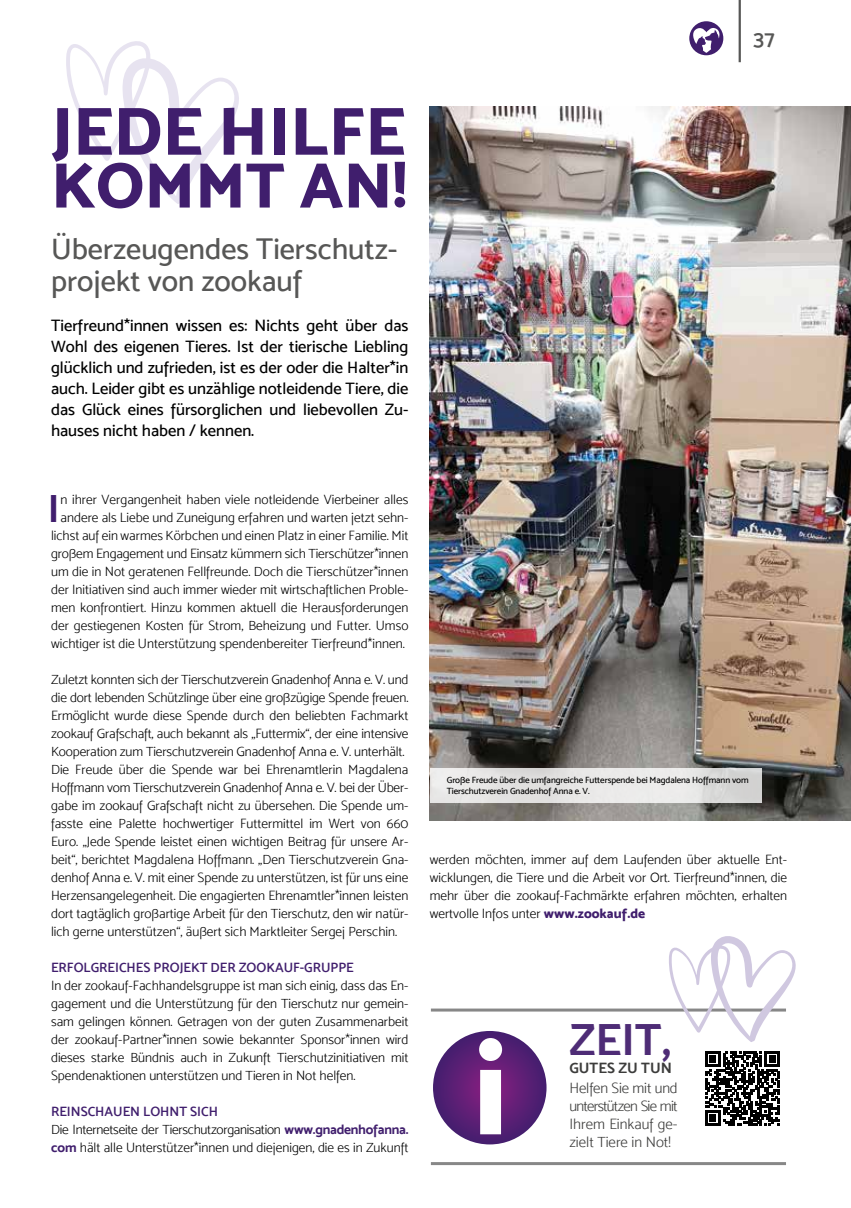
<style>
.page{position:relative;width:851px;height:1208px;background:#fff}
.page>*{position:absolute;margin:0;border:0;box-sizing:border-box;transform-origin:0 0}
.t1{font:68.55px "Mosk Extra Bold 800";color:#401e6d}
.t2{font:64.5px "Mosk Extra Bold 800";color:#401e6d}
.t3{font:45px "Mosk Bold 700";color:#4e2c76}
.t4{font:39.15px "Mosk Bold 700";color:#401e6d}
.t5{font:30px/31.5px "Mosk Medium 500";color:#575756}
.t6{font:22.5px "Mosk Semi Bold 600";color:#575756}
.t7{font:16.5px/21px "Mosk Medium 500";color:#000;text-align:justify}
.t8{font:15px/18px "Mosk Light 300";color:#3c3c3b;text-align:justify}
.t9{font:15px "Mosk Bold 700";color:#3c3c3b}
.t10{font:13.5px/18px "Mosk Light 300";color:#000}
.t11{font:13.5px "Mosk Semi Bold 600";color:#401e6d}
.t12{font:9px/10.8px "Mosk Medium 500";letter-spacing:-.01em;color:#000}
.s1{font-family:"Mosk Bold 700";color:#401e6d}
.s2{font-family:"Mosk Extra Bold 800";color:#401e6d}
</style>
<div class="page">
<hr style="left:738px;top:0;width:2px;height:62px;background:#575756">
<svg style="left:689px;top:21px;width:34px;height:34px"></svg>
<svg style="left:691px;top:25px;width:28px;height:28px"></svg>
<svg style="left:66px;top:41px;width:173px;height:163px"></svg>
<img style="left:429px;top:106px;width:421px;height:714px">
<div style="left:429px;top:768px;width:332px;height:34px;background:linear-gradient(to right,#ebeae9,#dededd)"></div>
<svg style="left:431px;top:1029px;width:117px;height:117px;background:#5f2b7b"></svg>
<div style="left:429px;top:1027px;width:120px;height:120px;border:3px solid #fff;border-radius:50%"></div>
<svg style="left:479px;top:1038px;width:23px;height:96px"></svg>
<hr style="left:431px;top:1162px;width:354px;height:3px;background:#878787">
<hr style="left:431px;top:1008px;width:354px;height:3px;background:#878787">
<svg style="left:668px;top:936px;width:128px;height:190px"></svg>
<h3 class="t6" style="left:753px;top:25px;width:23px">37</h3>
<h1 class="t1" style="left:51px;top:89px;width:356px">JEDE HILFE</h1>
<h2 class="t2" style="left:51px;top:146px;width:357px">KOMMT AN!</h2>
<h3 class="t5" style="left:51px;top:233px;width:348px">Überzeugendes Tierschutz&shy;projekt von zookauf</h3>
<p class="t7" style="left:51px;top:314px;width:359px">Tierfreund*innen wissen es: Nichts geht über das Wohl des eigenen Tieres. Ist der tierische Liebling glücklich und zufrieden, ist es der oder die Halter*in auch. Leider gibt es unzählige notleidende Tiere, die das Glück eines fürsorglichen und liebevollen Zu&shy;hauses nicht haben / kennen.</p>
<p class="t10" style="left:51px;top:490px;width:359px;text-align:right">n ihrer Vergangenheit haben viele notleidende Vierbeiner alles andere als Liebe und Zuneigung erfahren und warten jetzt sehn&shy;lichst auf ein warmes Körbchen und einen Platz in einer Familie. Mit großem Engagement und Einsatz kümmern sich Tierschützer*innen um die in Not geratenen Fellfreunde. Doch die Tierschützer*innen der Initiativen sind auch immer wieder mit wirtschaftlichen Proble&shy;men konfrontiert. Hinzu kommen aktuell die Herausforderungen der gestiegenen Kosten für Strom, Beheizung und Futter. Umso wichtiger ist die Unterstützung spendenbereiter Tierfreund*innen.</p>
<p class="t10" style="left:51px;top:670px;width:359px">Zuletzt konnten sich der Tierschutzverein Gnadenhof Anna e. V. und die dort lebenden Schützlinge über eine großzügige Spende freuen.<br>Ermöglicht wurde diese Spende durch den beliebten Fachmarkt zookauf Grafschaft, auch bekannt als „Futtermix“, der eine intensive Kooperation zum Tierschutzverein Gnadenhof Anna e. V. unterhält.<br>Die Freude über die Spende war bei Ehrenamtlerin Magdalena Hoffmann vom Tierschutzverein Gnadenhof Anna e. V. bei der Über&shy;gabe im zookauf Grafschaft nicht zu übersehen. Die Spende um&shy;fasste eine Palette hochwertiger Futtermittel im Wert von 660<br>Euro. „Jede Spende leistet einen wichtigen Beitrag für unsere Ar&shy;beit“, berichtet Magdalena Hoffmann. „Den Tierschutzverein Gna&shy;denhof Anna e. V. mit einer Spende zu unterstützen, ist für uns eine Herzensangelegenheit. Die engagierten Ehrenamtler*innen leisten dort tagtäglich großartige Arbeit für den Tierschutz, den wir natür&shy;lich gerne unterstützen“, äußert sich Marktleiter Sergej Perschin.</p>
<p class="t11" style="left:51px;top:959px;width:304px">ERFOLGREICHES PROJEKT DER ZOOKAUF-GRUPPE</p>
<p class="t10" style="left:51px;top:976px;width:359px;text-align:justify">In der zookauf-Fachhandelsgruppe ist man sich einig, dass das En&shy;gagement und die Unterstützung für den Tierschutz nur gemein&shy;sam gelingen können. Getragen von der guten Zusammenarbeit der zookauf-Partner*innen sowie bekannter Sponsor*innen wird dieses starke Bündnis auch in Zukunft Tierschutzinitiativen mit Spendenaktionen unterstützen und Tieren in Not helfen.</p>
<p class="t11" style="left:51px;top:1103px;width:168px">REINSCHAUEN LOHNT SICH</p>
<p class="t10" style="left:51px;top:1120px;width:359px">Die Internetseite der Tierschutzorganisation <span class="s1">www.gnadenhofanna. com</span> hält alle Unterstützer*innen und diejenigen, die es in Zukunft</p>
<h3 class="t4" style="left:48px;top:485px;width:13px">I</h3>
<p class="t12" style="left:446px;top:775px;width:303px">Große Freude über die umfangreiche Futterspende bei Magdalena Hoffmann vom<br>Tierschutzverein Gnadenhof Anna e. V.</p>
<p class="t10" style="left:429px;top:850px;width:359px;text-align:justify">werden möchten, immer auf dem Laufenden über aktuelle Ent&shy;wicklungen, die Tiere und die Arbeit vor Ort. Tierfreund*innen, die mehr über die zookauf-Fachmärkte erfahren möchten, erhalten wertvolle Infos unter <span class="s2">www.zookauf.de</span></p>
<h3 class="t3" style="left:569px;top:1012px;width:103px">ZEIT,</h3>
<p class="t9" style="left:569px;top:1059px;width:104px">GUTES ZU TUN</p>
<p class="t8" style="left:569px;top:1079px;width:110px">Helfen Sie mit und unterstützen Sie mit Ihrem Einkauf ge&shy;zielt Tiere in Not!</p>
</div>
